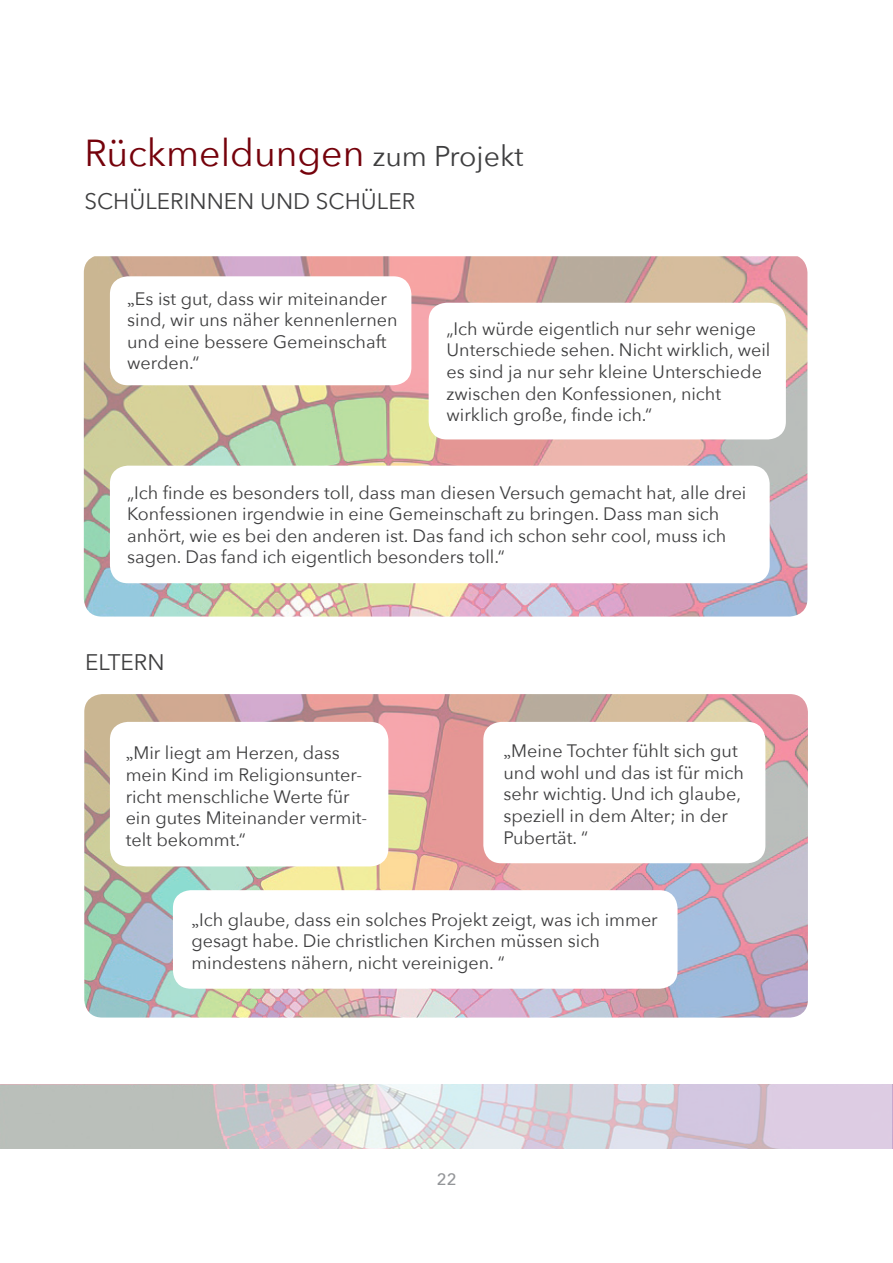
<style>
.page{position:relative;width:893px;height:1263px;background:#fff}
.page>*{position:absolute;margin:0;border:0;box-sizing:border-box;transform-origin:0 0}
.t1{font:37.5px "Avenir Next";color:#75020b}
.t2{font:22.5px "Avenir Next";color:#3e3e3f}
.t3{font:18px/21.6px "Avenir Next";color:#3e3e3f}
.t4{font:500 16.5px "Avenir Next";color:#939598}
.s1{font-size:28.5px;color:#3e3e3f}
.s2{font-family:"Minion Pro"}
</style>
<div class="page">
<img style="left:84px;top:256px;width:723px;height:360px">
<img style="left:84px;top:694px;width:724px;height:323px">
<img style="left:0;top:1085px;width:893px;height:63px">
<div style="left:110px;top:466px;width:660px;height:117px;background:#fff;border-radius:18px"></div>
<div style="left:429px;top:303px;width:357px;height:136px;background:#fff;border-radius:18px"></div>
<div style="left:110px;top:276px;width:301px;height:109px;background:#fff;border-radius:18px"></div>
<div style="left:110px;top:722px;width:278px;height:144px;background:#fff;border-radius:18px"></div>
<div style="left:483px;top:722px;width:282px;height:141px;background:#fff;border-radius:18px"></div>
<div style="left:173px;top:890px;width:504px;height:99px;background:#fff;border-radius:18px"></div>
<h1 class="t1" style="left:84px;top:121px;width:441px">Rückmeldungen <span class="s1">zum Projekt</span></h1>
<p class="t2" style="left:84px;top:183px;width:332px">SCHÜLERINNEN UND SCHÜLER</p>
<p class="t3" style="left:127px;top:287px;width:272px"><span class="s2">„</span>Es ist gut, dass wir miteinander sind, wir uns näher kennenlernen und eine bessere Gemeinschaft werden.“</p>
<p class="t3" style="left:446px;top:317px;width:325px">„Ich würde eigentlich nur sehr wenige Unterschiede sehen. Nicht wirklich, weil es sind ja nur sehr kleine Unterschiede zwischen den Konfessionen, nicht wirklich große, finde ich.“</p>
<p class="t3" style="left:127px;top:481px;width:621px">„Ich finde es besonders toll, dass man diesen Versuch gemacht hat, alle drei Konfessionen irgendwie in eine Gemeinschaft zu bringen. Dass man sich anhört, wie es bei den anderen ist. Das fand ich schon sehr cool, muss ich sagen. Das fand ich eigentlich besonders toll.“</p>
<p class="t2" style="left:85px;top:643px;width:81px">ELTERN</p>
<p class="t3" style="left:126px;top:741px;width:243px"><span class="s2">„</span>Mir liegt am Herzen, dass mein Kind im Religionsunter&shy;richt menschliche Werte für ein gutes Miteinander vermit&shy;telt bekommt.“</p>
<p class="t3" style="left:503px;top:739px;width:242px"><span class="s2">„</span>Meine Tochter fühlt sich gut und wohl und das ist für mich sehr wichtig. Und ich glaube, speziell in dem Alter; in der<br>Pubertät. “</p>
<p class="t3" style="left:191px;top:908px;width:468px"><span class="s2">„</span>Ich glaube, dass ein solches Projekt zeigt, was ich immer gesagt habe. Die christlichen Kirchen müssen sich mindestens nähern, nicht vereinigen. “</p>
<p class="t4" style="left:437px;top:1165px;width:21px">22</p>
</div>
